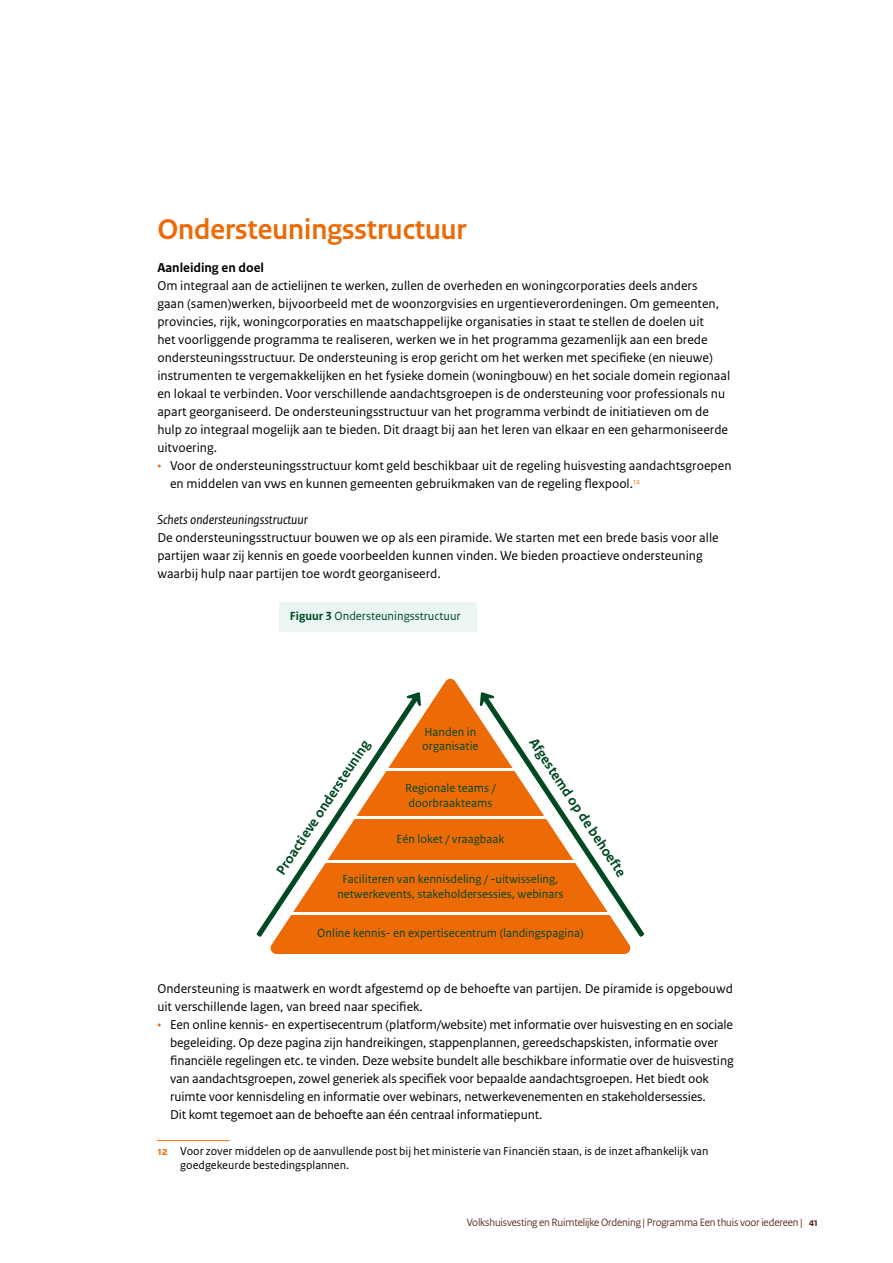
<style>
.page{position:relative;width:893px;height:1263px;background:#fff}
.page>*{position:absolute;margin:0;border:0;box-sizing:border-box;transform-origin:0 0}
.t1{font:700 30px "Rijksoverheid Sans Heading";color:#ed6b06}
.t2{font:700 14.4px "Rijksoverheid Sans Text TT";color:#004821}
.t3{font:13.5px/18px "Rijksoverheid Sans Text";color:#000}
.t4{font:italic 13.5px "Rijksoverheid Sans Text";color:#000}
.t5{font:700 13.5px "Rijksoverheid Sans Text";color:#000}
.t6{font:12.3px/14.9px "Rijksoverheid Sans Text TT";color:#004821}
.t7{font:12px/14.4px "Rijksoverheid Sans Text";color:#000}
.t8{font:11.25px "Rijksoverheid Sans Heading";letter-spacing:-.01em;color:#55210f}
.s1{color:#ed6b06}
.s2{font-weight:700}
.s3{font-weight:700;color:#ed6b06}
</style>
<div class="page">
<hr style="left:157px;top:1140px;width:73px;height:1px;background:#ed6b06">
<svg style="left:270px;top:678px;width:361px;height:276px;fill:#ed6b06"></svg>
<hr style="left:380px;top:769px;width:141px;height:2px;background:#fff">
<hr style="left:350px;top:816px;width:201px;height:2px;background:#fff">
<hr style="left:317px;top:860px;width:267px;height:2px;background:#fff">
<hr style="left:289px;top:912px;width:323px;height:2px;background:#fff">
<svg style="left:256px;top:692px;width:165px;height:245px"></svg>
<svg style="left:480px;top:692px;width:164px;height:245px"></svg>
<div style="left:279px;top:602px;width:197px;height:29px;background:#eaf5f4"></div>
<h1 class="t1" style="left:157px;top:213px;width:311px">Ondersteuningsstructuur</h1>
<p class="t5" style="left:157px;top:260px;width:108px">Aanleiding en doel</p>
<p class="t3" style="left:157px;top:277px;width:574px">Om integraal aan de actielijnen te werken, zullen de overheden en woningcorporaties deels anders<br>gaan (samen)werken, bijvoorbeeld met de woonzorgvisies en urgentieverordeningen. Om gemeenten, provincies, rijk, woningcorporaties en maatschappelijke organisaties in staat te stellen de doelen uit<br>het voorliggende programma te realiseren, werken we in het programma gezamenlijk aan een brede ondersteuningsstructuur. De ondersteuning is erop gericht om het werken met specifieke (en nieuwe) instrumenten te vergemakkelijken en het fysieke domein (woningbouw) en het sociale domein regionaal en lokaal te verbinden. Voor verschillende aandachtsgroepen is de ondersteuning voor professionals nu apart georganiseerd. De ondersteuningsstructuur van het programma verbindt de initiatieven om de hulp zo integraal mogelijk aan te bieden. Dit draagt bij aan het leren van elkaar en een geharmoniseerde uitvoering.</p>
<p class="t3" style="left:170px;top:457px;width:563px;text-indent:-13px"><span class="s1">•</span> Voor de ondersteuningsstructuur komt geld beschikbaar uit de regeling huisvesting aandachtsgroepen en middelen van VWS en kunnen gemeenten gebruikmaken van de regeling flexpool.<sup>12</sup></p>
<p class="t4" style="left:157px;top:512px;width:152px">Schets ondersteuningsstructuur</p>
<p class="t3" style="left:157px;top:529px;width:563px">De ondersteuningsstructuur bouwen we op als een piramide. We starten met een brede basis voor alle partijen waar zij kennis en goede voorbeelden kunnen vinden. We bieden proactieve ondersteuning waarbij hulp naar partijen toe wordt georganiseerd.</p>
<p class="t6" style="left:290px;top:609px;width:172px"><span class="s2">Figuur 3</span> Ondersteuningsstructuur</p>
<p class="t6" style="left:422px;top:724px;width:58px">Handen in organisatie</p>
<p class="t2" style="left:272px;top:868px;width:159px;rotate:-56deg">Proactieve ondersteuning</p>
<p class="t2" style="left:539px;top:735px;width:165px;rotate:56deg">Afgestemd op de behoefte</p>
<p class="t6" style="left:405px;top:781px;width:92px">Regionale teams / doorbraakteams</p>
<p class="t6" style="left:396px;top:832px;width:109px">Eén loket / vraagbaak</p>
<p class="t6" style="left:337px;top:871px;width:228px;text-align:center">Faciliteren van kennisdeling / -uitwisseling, netwerkevents, stakeholdersessies, webinars</p>
<p class="t6" style="left:317px;top:925px;width:268px">Online kennis- en expertisecentrum (landingspagina)</p>
<p class="t3" style="left:157px;top:979px;width:577px">Ondersteuning is maatwerk en wordt afgestemd op de behoefte van partijen. De piramide is opgebouwd uit verschillende lagen, van breed naar specifiek.</p>
<p class="t3" style="left:170px;top:1015px;width:565px;text-indent:-13px"><span class="s1">•</span> Een online kennis- en expertisecentrum (platform/website) met informatie over huisvesting en en sociale begeleiding. Op deze pagina zijn handreikingen, stappenplannen, gereedschapskisten, informatie over financiële regelingen etc. te vinden. Deze website bundelt alle beschikbare informatie over de huisvesting van aandachtsgroepen, zowel generiek als specifiek voor bepaalde aandachtsgroepen. Het biedt ook ruimte voor kennisdeling en informatie over webinars, netwerkevenementen en stakeholdersessies.<br>Dit komt tegemoet aan de behoefte aan één centraal informatiepunt.</p>
<p class="t7" style="left:180px;top:1144px;width:530px;text-indent:-23px"><span class="s3">12</span> Voor zover middelen op de aanvullende post bij het ministerie van Financiën staan, is de inzet afhankelijk van goedgekeurde bestedingsplannen.</p>
<p class="t8" style="left:467px;top:1216px;width:353px">Volkshuisvesting en Ruimtelijke Ordening | Programma Een thuis voor iedereen | <span class="s2">41</span></p>
</div>
